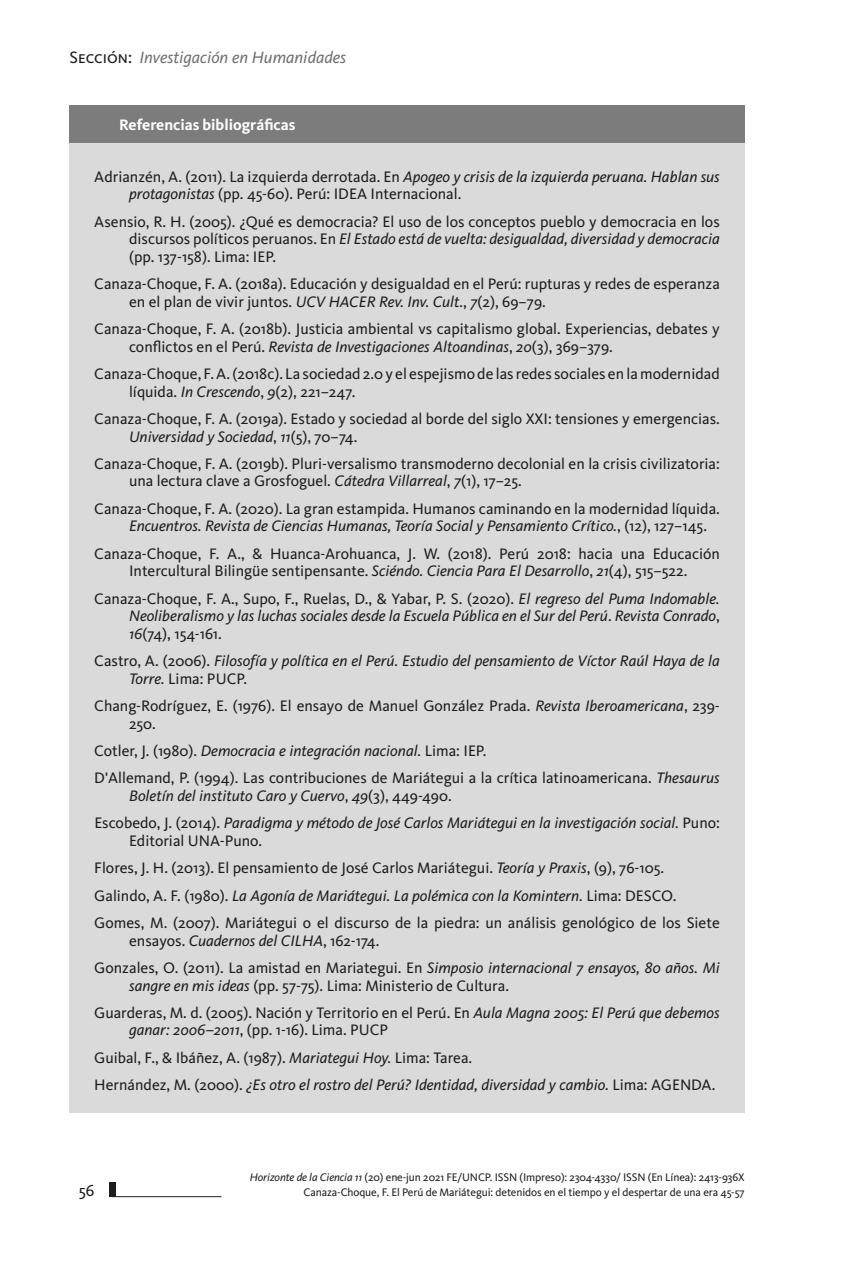
<style>
.page{position:relative;width:844px;height:1265px;background:#fff}
.page>*{position:absolute;margin:0;border:0;box-sizing:border-box;transform-origin:0 0}
.t1{font:italic 16.97px "Kievit";color:#70706f}
.t2{font:16.62px "Kievit";color:#1d1d1b}
.t3{font:15.75px/17.5px "Kievit";color:#1d1d1b}
.t4{font:italic 15.75px/17.5px "Kievit";color:#1d1d1b}
.t5{font:700 15.75px "Kievit";color:#fff}
.t6{font:11.38px/14.9px "Kievit";letter-spacing:-.01em;color:#1d1d1b;text-align:right}
.s1{font-family:"Kievit Book SC";font-style:normal;color:#1d1d1b}
.s2{font-style:italic}
.s3{font-style:normal}
</style>
<div class="page">
<hr style="left:112px;top:1196px;width:109px;height:1px;background:#1d1d1b">
<div style="left:109px;top:1182px;width:6px;height:15px;background:#1d1d1b"></div>
<div style="left:69px;top:143px;width:675px;height:970px;background:#dadada"></div>
<div style="left:69px;top:105px;width:675px;height:38px;background:#7c7c7c"></div>
<p class="t1" style="left:69px;top:47px;width:278px"><span class="s1">Sección:</span> Investigación en Humanidades</p>
<p class="t5" style="left:119px;top:115px;width:178px">Referencias bibliográficas</p>
<p class="t3" style="left:129px;top:168px;width:592px;text-indent:-35px">Adrianzén, A. (2011). La izquierda derrotada. En <span class="s2">Apogeo y crisis de la izquierda peruana. Hablan sus protagonistas</span> (pp. 45-60). Perú: IDEA Internacional.</p>
<p class="t3" style="left:129px;top:213px;width:592px;text-align:justify;text-indent:-35px">Asensio, R. H. (2005). ¿Qué es democracia? El uso de los conceptos pueblo y democracia en los discursos políticos peruanos. En <span class="s2">El Estado está de vuelta: desigualdad, diversidad y democracia </span>(pp. 137-158). Lima: IEP.</p>
<p class="t3" style="left:129px;top:275px;width:592px;text-indent:-35px">Canaza-Choque, F. A. (2018a). Educación y desigualdad en el Perú: rupturas y redes de esperanza en el plan de vivir juntos. <span class="s2">UCV HACER Rev. Inv. Cult.</span>, <span class="s2">7</span>(2), 69–79.</p>
<p class="t3" style="left:129px;top:320px;width:592px;text-indent:-35px">Canaza-Choque, F. A. (2018b). Justicia ambiental vs capitalismo global. Experiencias, debates y conflictos en el Perú. <span class="s2">Revista de Investigaciones Altoandinas</span>, <span class="s2">20</span>(3), 369–379.</p>
<p class="t3" style="left:129px;top:365px;width:592px;text-indent:-35px">Canaza-Choque, F. A. (2018c). La sociedad 2.0 y el espejismo de las redes sociales en la modernidad líquida. <span class="s2">In Crescendo</span>, <span class="s2">9</span>(2), 221–247.</p>
<p class="t3" style="left:129px;top:410px;width:592px;text-indent:-35px">Canaza-Choque, F. A. (2019a). Estado y sociedad al borde del siglo XXI: tensiones y emergencias.<br><span class="s2">Universidad y Sociedad</span>, <span class="s2">11</span>(5), 70–74.</p>
<p class="t3" style="left:129px;top:455px;width:592px;text-indent:-35px">Canaza-Choque, F. A. (2019b). Pluri-versalismo transmoderno decolonial en la crisis civilizatoria: una lectura clave a Grosfoguel. <span class="s2">Cátedra Villarreal</span>, <span class="s2">7</span>(1), 17–25.</p>
<p class="t3" style="left:129px;top:500px;width:592px;text-indent:-35px">Canaza-Choque, F. A. (2020). La gran estampida. Humanos caminando en la modernidad líquida.<br><span class="s2">Encuentros. Revista de Ciencias Humanas, Teoría Social y Pensamiento Crítico.</span>, (12), 127–145.</p>
<p class="t3" style="left:94px;top:545px;width:627px;text-align:center">Canaza-Choque, F. A., &amp; Huanca-Arohuanca, J. W. (2018). Perú 2018: hacia una Educación<br>Intercultural Bilingüe sentipensante. <span class="s2">Sciéndo. Ciencia Para El Desarrollo</span>, <span class="s2">21</span>(4), 515–522.</p>
<p class="t4" style="left:129px;top:590px;width:592px;text-align:justify;text-indent:-35px"><span class="s3">Canaza-Choque, F. A., Supo, F., Ruelas, D., &amp; Yabar, P. S. (2020).</span> El regreso del Puma Indomable.<br>Neoliberalismo y las luchas sociales desde la Escuela Pública en el Sur del Perú<span class="s3">.</span> Revista Conrado<span class="s3">, </span>16<span class="s3">(74), 154-161.</span></p>
<p class="t4" style="left:129px;top:652px;width:592px;text-indent:-35px"><span class="s3">Castro, A. (2006).</span> Filosofía y política en el Perú. Estudio del pensamiento de Víctor Raúl Haya de la<br>Torre. <span class="s3">Lima: PUCP.</span></p>
<p class="t3" style="left:129px;top:697px;width:592px;text-indent:-35px">Chang-Rodríguez, E. (1976). El ensayo de Manuel González Prada. <span class="s2">Revista Iberoamericana</span>, 239-<br>250.</p>
<p class="t3" style="left:94px;top:737px;width:627px;line-height:27.5px">Cotler, J. (1980). <span class="s2">Democracia e integración nacional.</span> Lima: IEP.<br>D'Allemand, P. (1994). Las contribuciones de Mariátegui a la crítica latinoamericana. <span class="s2">Thesaurus</span></p>
<p class="t4" style="left:94px;top:782px;width:627px;line-height:27.5px;text-indent:35px">Boletín del instituto Caro y Cuervo<span class="s3">,</span> 49<span class="s3">(3), 449-490.<br>Escobedo, J. (2014).</span> Paradigma y método de José Carlos Mariátegui en la investigación social. <span class="s3">Puno:</span></p>
<p class="t3" style="left:94px;top:827px;width:626px;line-height:27.5px;text-indent:35px">Editorial UNA-Puno.<br>Flores, J. H. (2013). El pensamiento de José Carlos Mariátegui. <span class="s2">Teoría y Praxis</span>, (9), 76-105.<br>Galindo, A. F. (1980). <span class="s2">La Agonía de Mariátegui. La polémica con la Komintern.</span> Lima: DESCO.<br>Gomes, M. (2007). Mariátegui o el discurso de la piedra: un análisis genológico de los Siete</p>
<p class="t3" style="left:94px;top:927px;width:627px;line-height:27.5px;text-indent:35px">ensayos. <span class="s2">Cuadernos del CILHA</span>, 162-174.<br>Gonzales, O. (2011). La amistad en Mariategui. En <span class="s2">Simposio internacional 7 ensayos, 80 años. Mi</span></p>
<p class="t3" style="left:94px;top:972px;width:627px;line-height:27.5px;text-indent:35px"><span class="s2">sangre en mis ideas</span> (pp. 57-75). Lima: Ministerio de Cultura.<br>Guarderas, M. d. (2005). Nación y Territorio en el Perú. En <span class="s2">Aula Magna 2005: El Perú que debemos</span></p>
<p class="t3" style="left:94px;top:1017px;width:622px;line-height:27.5px;text-indent:35px"><span class="s2">ganar: 2006–2011</span>, (pp. 1-16). Lima. PUCP<br>Guibal, F., &amp; Ibáñez, A. (1987). <span class="s2">Mariategui Hoy.</span> Lima: Tarea.<br>Hernández, M. (2000). <span class="s2">¿Es otro el rostro del Perú? Identidad, diversidad y cambio.</span> Lima: AGENDA.</p>
<p class="t2" style="left:79px;top:1181px;width:17px">56</p>
<p class="t6" style="left:250px;top:1170px;width:496px"><span class="s2">Horizonte de la Ciencia 11</span> (20) ene-jun 2021 FE/UNCP. ISSN (Impreso): 2304-4330/ ISSN (En Línea): 2413-936X<br>Canaza-Choque, F. El Perú de Mariátegui: detenidos en el tiempo y el despertar de una era 45-57</p>
</div>
